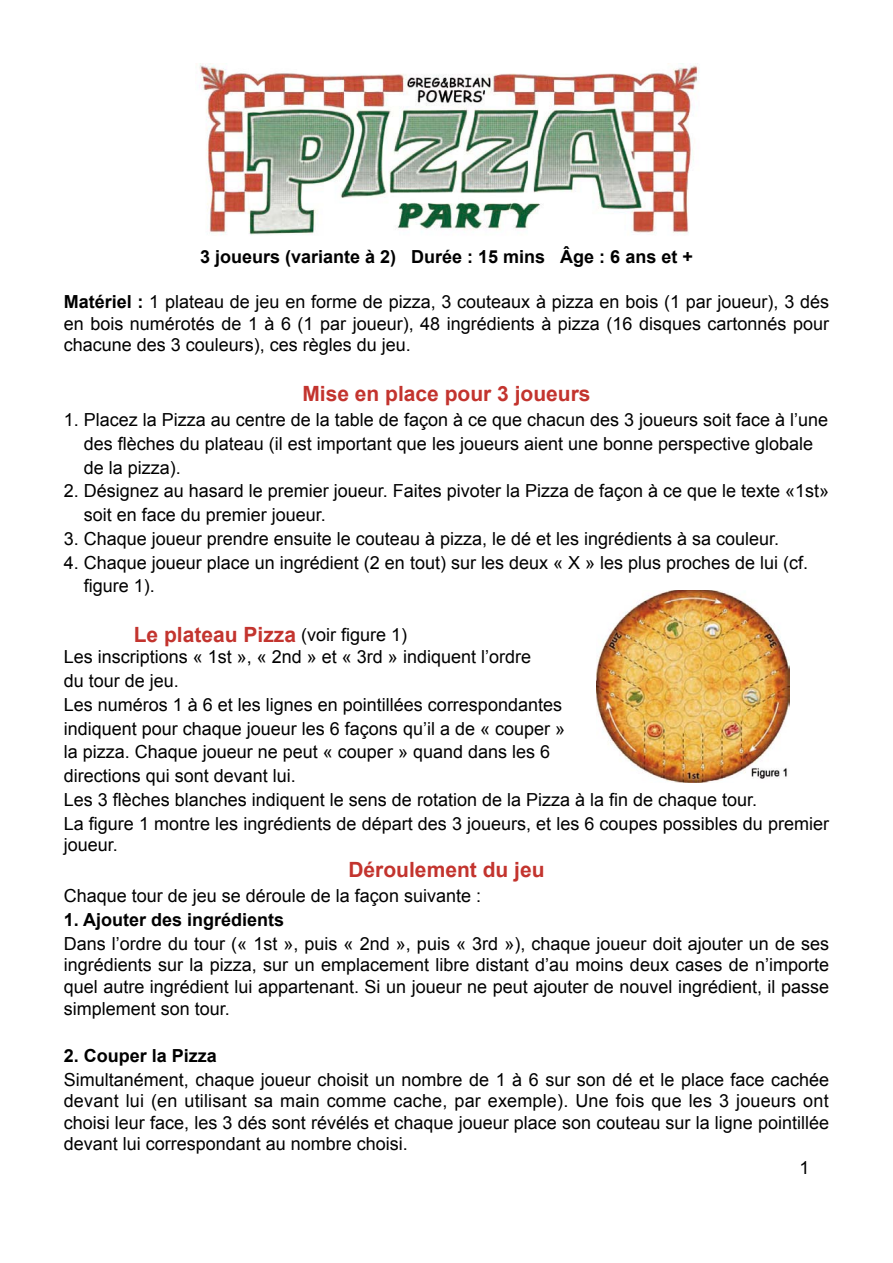
<style>
.page{position:relative;width:893px;height:1263px;background:#fff}
.page>*{position:absolute;margin:0;border:0;box-sizing:border-box;transform-origin:0 0}
.t1{font:700 21px "Arial";color:#c3342e}
.t2{font:18px/23.7px "Arial";color:#000}
.t3{font:700 18px "Arial";color:#000}
.s1{font-weight:700}
.s2{font-weight:400;font-size:18px;color:#000}
</style>
<div class="page">
<img style="left:199px;top:64px;width:501px;height:171px">
<img style="left:596px;top:590px;width:193px;height:192px">
<p class="t3" style="left:200px;top:245px;width:494px">3 joueurs (variante à 2) Durée : 15 mins Âge : 6 ans et +</p>
<p class="t2" style="left:64px;top:291px;width:767px;line-height:21.6px;text-align:justify"><span class="s1">Matériel :</span> 1 plateau de jeu en forme de pizza, 3 couteaux à pizza en bois (1 par joueur), 3 dés en bois numérotés de 1 à 6 (1 par joueur), 48 ingrédients à pizza (16 disques cartonnés pour chacune des 3 couleurs), ces règles du jeu.</p>
<p class="t1" style="left:302px;top:380px;width:290px">Mise en place pour 3 joueurs</p>
<p class="t2" style="left:84px;top:408px;width:746px;text-indent:-20px">1. Placez la Pizza au centre de la table de façon à ce que chacun des 3 joueurs soit face à l’une des flèches du plateau (il est important que les joueurs aient une bonne perspective globale de la pizza).</p>
<p class="t2" style="left:84px;top:479px;width:747px;text-indent:-20px">2. Désignez au hasard le premier joueur. Faites pivoter la Pizza de façon à ce que le texte «1st» soit en face du premier joueur.</p>
<p class="t2" style="left:64px;top:527px;width:717px">3. Chaque joueur prendre ensuite le couteau à pizza, le dé et les ingrédients à sa couleur.</p>
<p class="t2" style="left:84px;top:550px;width:726px;text-indent:-20px">4. Chaque joueur place un ingrédient (2 en tout) sur les deux « X » les plus proches de lui (cf. figure 1).</p>
<p class="t1" style="left:134px;top:621px;width:275px">Le plateau Pizza <span class="s2">(voir figure 1)</span></p>
<p class="t2" style="left:64px;top:645px;width:767px">Les inscriptions « 1st », « 2nd » et « 3rd » indiquent l’ordre<br>du tour de jeu.<br>Les numéros 1 à 6 et les lignes en pointillées correspondantes<br>indiquent pour chaque joueur les 6 façons qu’il a de « couper »<br>la pizza. Chaque joueur ne peut « couper » quand dans les 6<br>directions qui sont devant lui.<br>Les 3 flèches blanches indiquent le sens de rotation de la Pizza à la fin de chaque tour.<br>La figure 1 montre les ingrédients de départ des 3 joueurs, et les 6 coupes possibles du premier</p>
<p class="t2" style="left:64px;top:833px;width:56px">joueur.</p>
<p class="t1" style="left:348px;top:856px;width:198px">Déroulement du jeu</p>
<p class="t2" style="left:64px;top:884px;width:419px">Chaque tour de jeu se déroule de la façon suivante :</p>
<p class="t3" style="left:64px;top:908px;width:222px">1. Ajouter des ingrédients</p>
<p class="t2" style="left:64px;top:933px;width:767px;line-height:21.6px;text-align:justify">Dans l’ordre du tour (« 1st », puis « 2nd », puis « 3rd »), chaque joueur doit ajouter un de ses ingrédients sur la pizza, sur un emplacement libre distant d’au moins deux cases de n’importe quel autre ingrédient lui appartenant. Si un joueur ne peut ajouter de nouvel ingrédient, il passe simplement son tour.</p>
<p class="t3" style="left:64px;top:1044px;width:155px">2. Couper la Pizza</p>
<p class="t2" style="left:64px;top:1069px;width:767px;line-height:21.6px;text-align:justify">Simultanément, chaque joueur choisit un nombre de 1 à 6 sur son dé et le place face cachée devant lui (en utilisant sa main comme cache, par exemple). Une fois que les 3 joueurs ont choisi leur face, les 3 dés sont révélés et chaque joueur place son couteau sur la ligne pointillée devant lui correspondant au nombre choisi.</p>
<p class="t2" style="left:799px;top:1156px;width:12px">1</p>
</div>
